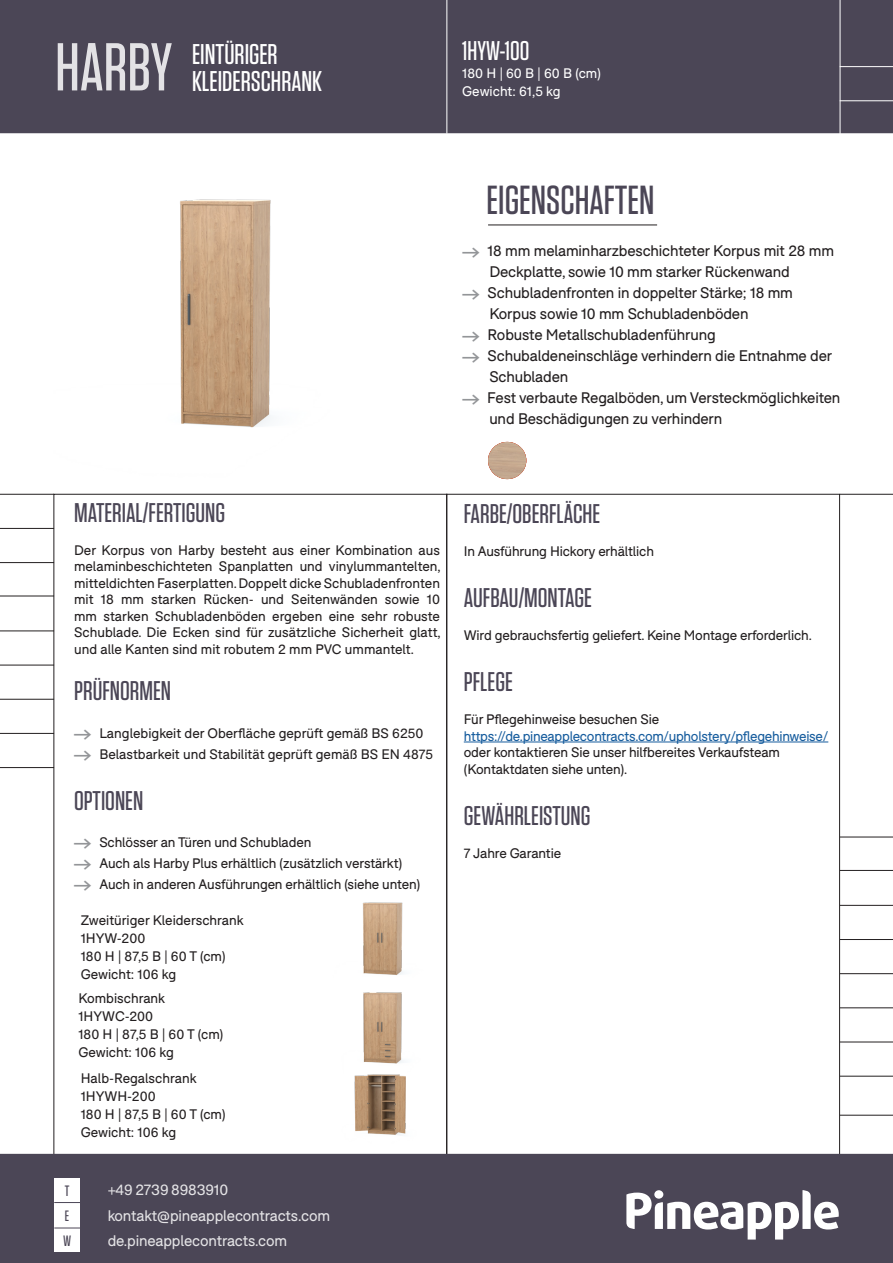
<style>
.page{position:relative;width:893px;height:1263px;background:#fff}
.page>*{position:absolute;margin:0;border:0;box-sizing:border-box;transform-origin:0 0}
.t1{font:500 67.5px "Tungsten";color:#fff}
.t2{font:500 40.5px "Tungsten";color:#4b4656}
.body_1_BLACK{font:500 28.5px "Tungsten";color:#fff}
.t3{font:500 27px "Tungsten";color:#4b4656}
.t4{font:500 27px "Tungsten";color:#fff}
.t5{font:15px/21px "F37 Bolton";letter-spacing:-.01em;color:#231f20}
.t6{font:15px "F37 Bolton";letter-spacing:-.01em;color:#fff}
.t7{font:500 15px "Tungsten";color:#4b4656}
.t8{font:13.5px/16.5px "F37 Bolton";letter-spacing:-.01em;color:#231f20;text-align:justify}
.t9{font:13.5px "F37 Bolton";letter-spacing:-.02em;color:#175d9e}
.t10{font:13.5px "F37 Bolton";color:#fff}
.s1{font-family:"Pinearrow";color:#939598}
.s2{font-family:"Pinearrow";font-size:15px;color:#939598}
</style>
<div class="page">
<div style="left:1px;top:1px;width:891px;height:131px;background:#4b4656"></div>
<div style="left:0;top:0;width:893px;height:133px;border:2px solid #4b4656"></div>
<div style="left:0;top:1154px;width:893px;height:109px;background:#4b4656"></div>
<hr style="left:840px;top:837px;width:53px;height:1px;background:#231f20">
<hr style="left:840px;top:973px;width:53px;height:1px;background:#231f20">
<hr style="left:840px;top:905px;width:53px;height:1px;background:#231f20">
<hr style="left:840px;top:1042px;width:53px;height:1px;background:#231f20">
<hr style="left:840px;top:1007px;width:53px;height:1px;background:#231f20">
<hr style="left:840px;top:939px;width:53px;height:1px;background:#231f20">
<hr style="left:840px;top:1076px;width:53px;height:1px;background:#231f20">
<hr style="left:464px;top:742px;width:364px;height:1px;background:#175d9e">
<hr style="left:840px;top:870px;width:53px;height:1px;background:#231f20">
<svg style="left:626px;top:1190px;width:213px;height:49px"></svg>
<div style="left:654px;top:1190px;width:9px;height:9px;background:#fff;border-radius:50%"></div>
<div style="left:54px;top:1177px;width:26px;height:25px;background:#fff"></div>
<div style="left:54px;top:1202px;width:26px;height:25px;background:#fff"></div>
<svg style="left:54px;top:1202px;width:26px;height:1px"></svg>
<hr style="left:840px;top:494px;width:53px;height:1px;background:#231f20">
<hr style="left:488px;top:225px;width:169px;height:1px;background:#231f20">
<hr style="left:840px;top:0;width:1px;height:135px;background:#fff">
<hr style="left:840px;top:66px;width:53px;height:1px;background:#fff">
<hr style="left:840px;top:100px;width:53px;height:1px;background:#fff">
<hr style="left:446px;top:0;width:1px;height:134px;background:#fff">
<hr style="left:0;top:562px;width:54px;height:1px;background:#231f20">
<hr style="left:0;top:699px;width:54px;height:1px;background:#231f20">
<hr style="left:0;top:630px;width:54px;height:1px;background:#231f20">
<hr style="left:0;top:494px;width:54px;height:1px;background:#231f20">
<hr style="left:0;top:767px;width:54px;height:1px;background:#231f20">
<hr style="left:0;top:733px;width:54px;height:1px;background:#231f20">
<hr style="left:0;top:665px;width:54px;height:1px;background:#231f20">
<hr style="left:0;top:528px;width:54px;height:1px;background:#231f20">
<hr style="left:0;top:596px;width:54px;height:1px;background:#231f20">
<div style="left:54px;top:1227px;width:26px;height:25px;background:#fff"></div>
<svg style="left:54px;top:1227px;width:26px;height:1px"></svg>
<img style="left:180px;top:199px;width:91px;height:229px">
<img style="left:362px;top:902px;width:41px;height:162px">
<img style="left:354px;top:1074px;width:52px;height:61px">
<hr style="left:840px;top:1115px;width:53px;height:1px;background:#231f20">
<img style="left:488px;top:442px;width:38px;height:37px">
<h1 class="t1" style="left:55px;top:32px;width:119px">HARBY</h1>
<p class="body_1_BLACK" style="left:192px;top:39px;width:87px">EINTÜRIGER</p>
<p class="body_1_BLACK" style="left:192px;top:66px;width:132px">KLEIDERSCHRANK</p>
<p class="t4" style="left:462px;top:36px;width:69px">1HYW-100</p>
<p class="t10" style="left:462px;top:65px;width:140px">180 H | 60 B | 60 B (cm)</p>
<p class="t10" style="left:462px;top:83px;width:100px">Gewicht: 61,5 kg</p>
<p class="t2" style="left:487px;top:178px;width:169px">EIGENSCHAFTEN</p>
<p class="t5" style="left:489px;top:240px;width:346px;text-indent:-27px"><span class="s1">A</span> 18 mm melaminharzbeschichteter Korpus mit 28 mm<br>Deckplatte, sowie 10 mm starker Rückenwand</p>
<p class="t5" style="left:489px;top:282px;width:305px;text-indent:-27px"><span class="s1">A</span> Schubladenfronten in doppelter Stärke; 18 mm<br>Korpus sowie 10 mm Schubladenböden</p>
<p class="t5" style="left:462px;top:324px;width:255px"><span class="s1">A</span> Robuste Metallschubladenführung</p>
<p class="t5" style="left:489px;top:345px;width:344px;text-indent:-27px"><span class="s1">A</span> Schubaldeneinschläge verhindern die Entnahme der<br>Schubladen</p>
<p class="t5" style="left:489px;top:387px;width:353px;text-indent:-27px"><span class="s1">A</span> Fest verbaute Regalböden, um Versteckmöglichkeiten und Beschädigungen zu verhindern</p>
<p class="t3" style="left:74px;top:498px;width:152px">MATERIAL/FERTIGUNG</p>
<p class="t8" style="left:74px;top:542px;width:368px">Der Korpus von Harby besteht aus einer Kombination aus melaminbeschichteten Spanplatten und vinylummantelten, mitteldichten Faserplatten. Doppelt dicke Schubladenfronten mit 18 mm starken Rücken- und Seitenwänden sowie 10 mm starken Schubladenböden ergeben eine sehr robuste Schublade. Die Ecken sind für zusätzliche Sicherheit glatt, und alle Kanten sind mit robutem 2 mm PVC ummantelt.</p>
<p class="t3" style="left:74px;top:677px;width:98px">PRÜFNORMEN</p>
<p class="t8" style="left:74px;top:725px;width:351px"><span class="s2">A</span> Langlebigkeit der Oberfläche geprüft gemäß BS 6250</p>
<p class="t8" style="left:74px;top:746px;width:361px"><span class="s2">A</span> Belastbarkeit und Stabilität geprüft gemäß BS EN 4875</p>
<p class="t3" style="left:74px;top:786px;width:71px">OPTIONEN</p>
<p class="t8" style="left:74px;top:834px;width:239px"><span class="s2">A</span> Schlösser an Türen und Schubladen</p>
<p class="t8" style="left:74px;top:855px;width:330px"><span class="s2">A</span> Auch als Harby Plus erhältlich (zusätzlich verstärkt)</p>
<p class="t8" style="left:74px;top:876px;width:347px"><span class="s2">A</span> Auch in anderen Ausführungen erhältlich (siehe unten)</p>
<p class="t8" style="left:81px;top:912px;width:165px">Zweitüriger Kleiderschrank</p>
<p class="t8" style="left:81px;top:930px;width:66px">1HYW-200</p>
<p class="t8" style="left:81px;top:948px;width:146px">180 H | 87,5 B | 60 T (cm)</p>
<p class="t8" style="left:81px;top:966px;width:97px">Gewicht: 106 kg</p>
<p class="t8" style="left:78px;top:989px;width:88px">Kombischrank</p>
<p class="t8" style="left:78px;top:1007px;width:76px">1HYWC-200</p>
<p class="t8" style="left:78px;top:1025px;width:146px">180 H | 87,5 B | 60 T (cm)</p>
<p class="t8" style="left:78px;top:1043px;width:97px">Gewicht: 106 kg</p>
<p class="t8" style="left:81px;top:1070px;width:117px">Halb-Regalschrank</p>
<p class="t8" style="left:81px;top:1088px;width:76px">1HYWH-200</p>
<p class="t8" style="left:81px;top:1106px;width:146px">180 H | 87,5 B | 60 T (cm)</p>
<p class="t8" style="left:81px;top:1124px;width:97px">Gewicht: 106 kg</p>
<p class="t7" style="left:65px;top:1183px;width:6px">T</p>
<p class="t6" style="left:107px;top:1181px;width:122px">+49 2739 8983910</p>
<p class="t7" style="left:65px;top:1208px;width:6px">E</p>
<p class="t6" style="left:107px;top:1206px;width:224px">kontakt@pineapplecontracts.com</p>
<p class="t7" style="left:63px;top:1233px;width:10px">W</p>
<p class="t6" style="left:107px;top:1232px;width:181px">de.pineapplecontracts.com</p>
<p class="t3" style="left:464px;top:500px;width:138px">FARBE/OBERFLÄCHE</p>
<p class="t8" style="left:464px;top:543px;width:192px">In Ausführung Hickory erhältlich</p>
<p class="t3" style="left:464px;top:584px;width:130px">AUFBAU/MONTAGE</p>
<p class="t8" style="left:464px;top:627px;width:350px">Wird gebrauchsfertig geliefert. Keine Montage erforderlich.</p>
<p class="t3" style="left:464px;top:668px;width:51px">PFLEGE</p>
<p class="t8" style="left:464px;top:711px;width:197px">Für Pflegehinweise besuchen Sie</p>
<p class="t9" style="left:464px;top:728px;width:366px">https://de.pineapplecontracts.com/upholstery/pflegehinweise/</p>
<p class="t8" style="left:464px;top:744px;width:318px">oder kontaktieren Sie unser hilfbereites Verkaufsteam</p>
<p class="t8" style="left:464px;top:761px;width:165px">(Kontaktdaten siehe unten).</p>
<p class="t3" style="left:464px;top:801px;width:128px">GEWÄHRLEISTUNG</p>
<p class="t8" style="left:464px;top:845px;width:99px">7 Jahre Garantie</p>
</div>
